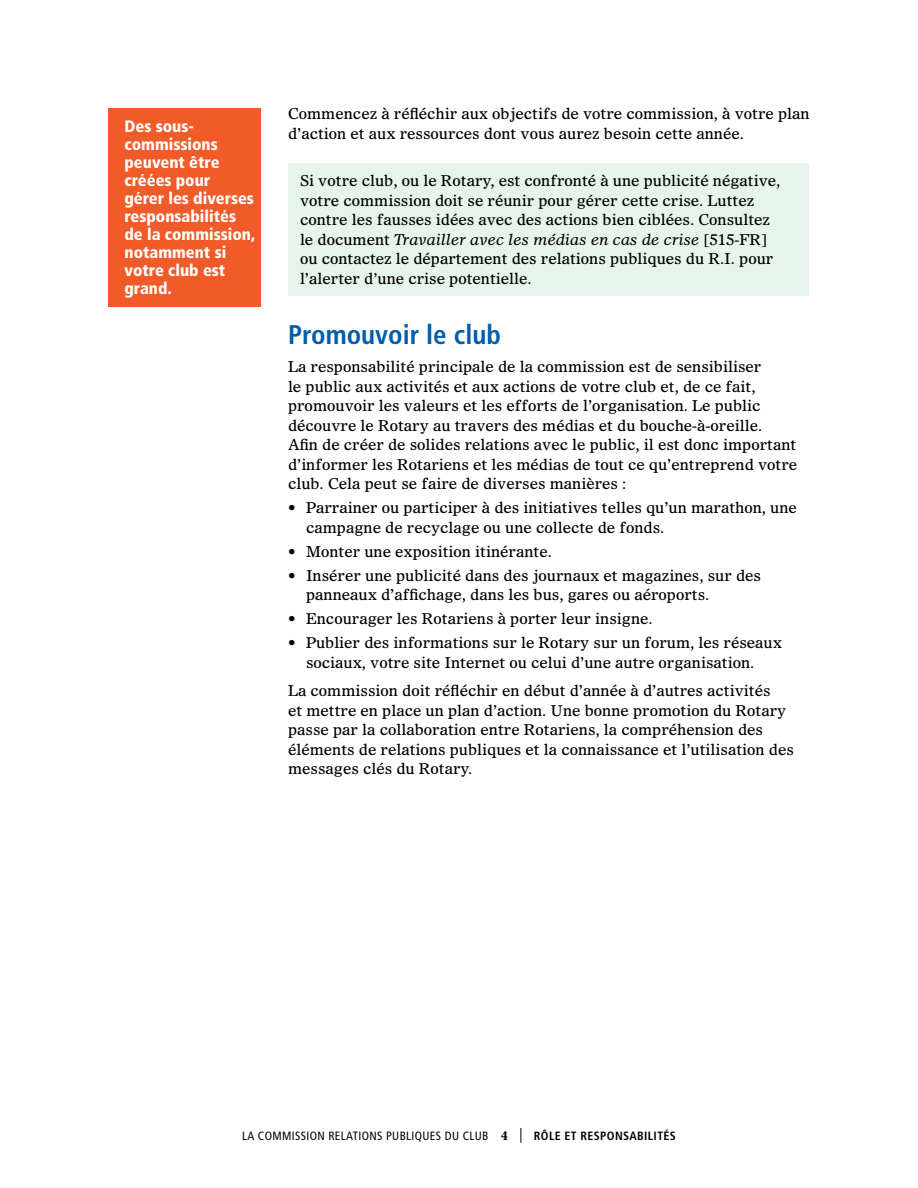
<style>
.page{position:relative;width:918px;height:1188px;background:#fff}
.page>*{position:absolute;margin:0;border:0;box-sizing:border-box;transform-origin:0 0}
.t1{font:700 condensed 27px "Frutiger LT Std";color:#005daa}
.t2{font:900 condensed 16.5px/18px "Frutiger LT Std";color:#fff}
.t3{font:15px/19.5px "Olympian LT Std";color:#000}
.t4{font:condensed 12px "Frutiger LT Std";letter-spacing:.03em;color:#000}
.t5{font:700 condensed 12px "Frutiger LT Std";letter-spacing:.03em;color:#000}
.s1{font-style:italic}
.s2{font-family:"Olympian LT Std";font-weight:700;font-stretch:normal}
</style>
<div class="page">
<svg style="left:521px;top:1128px;width:1px;height:15px"></svg>
<div style="left:288px;top:163px;width:520px;height:133px;background:#e7f4eb"></div>
<div style="left:108px;top:108px;width:153px;height:198px;background:#f15a29"></div>
<p class="t2" style="left:124px;top:118px;width:132px">Des sous&shy;commissions peuvent être créées pour<br>gérer les diverses responsabilités de la commission, notamment si votre club est grand.</p>
<p class="t3" style="left:288px;top:104px;width:523px">Commencez à réfléchir aux objectifs de votre commission, à votre plan d’action et aux ressources dont vous aurez besoin cette année.</p>
<p class="t3" style="left:300px;top:171px;width:482px">Si votre club, ou le Rotary, est confronté à une publicité négative, votre commission doit se réunir pour gérer cette crise. Luttez contre les fausses idées avec des actions bien ciblées. Consultez le document <span class="s1">Travailler avec les médias en cas de crise</span> [515-FR] ou contactez le département des relations publiques du R.I. pour l’alerter d’une crise potentielle.</p>
<h1 class="t1" style="left:288px;top:318px;width:214px">Promouvoir le club</h1>
<p class="t3" style="left:288px;top:357px;width:511px">La responsabilité principale de la commission est de sensibiliser<br>le public aux activités et aux actions de votre club et, de ce fait, promouvoir les valeurs et les efforts de l’organisation. Le public découvre le Rotary au travers des médias et du bouche-à-oreille.<br>Afin de créer de solides relations avec le public, il est donc important d’informer les Rotariens et les médias de tout ce qu’entreprend votre club. Cela peut se faire de diverses manières :</p>
<p class="t3" style="left:306px;top:498px;width:492px;text-indent:-18px">• Parrainer ou participer à des initiatives telles qu’un marathon, une campagne de recyclage ou une collecte de fonds.</p>
<p class="t3" style="left:288px;top:541px;width:265px">• Monter une exposition itinérante.</p>
<p class="t3" style="left:306px;top:565px;width:457px;text-indent:-18px">• Insérer une publicité dans des journaux et magazines, sur des panneaux d’affichage, dans les bus, gares ou aéroports.</p>
<p class="t3" style="left:288px;top:609px;width:366px">• Encourager les Rotariens à porter leur insigne.</p>
<p class="t3" style="left:306px;top:633px;width:477px;text-indent:-18px">• Publier des informations sur le Rotary sur un forum, les réseaux sociaux, votre site Internet ou celui d’une autre organisation.</p>
<p class="t3" style="left:288px;top:681px;width:507px">La commission doit réfléchir en début d’année à d’autres activités<br>et mettre en place un plan d’action. Une bonne promotion du Rotary passe par la collaboration entre Rotariens, la compréhension des éléments de relations publiques et la connaissance et l’utilisation des messages clés du Rotary.</p>
<p class="t4" style="left:242px;top:1129px;width:267px">LA COMMISSION RELATIONS PUBLIQUES DU CLUB <span class="s2">4</span></p>
<p class="t5" style="left:534px;top:1129px;width:75px">Rôle et respon</p>
<p class="t5" style="left:623px;top:1129px;width:54px">sabilités</p>
</div>
